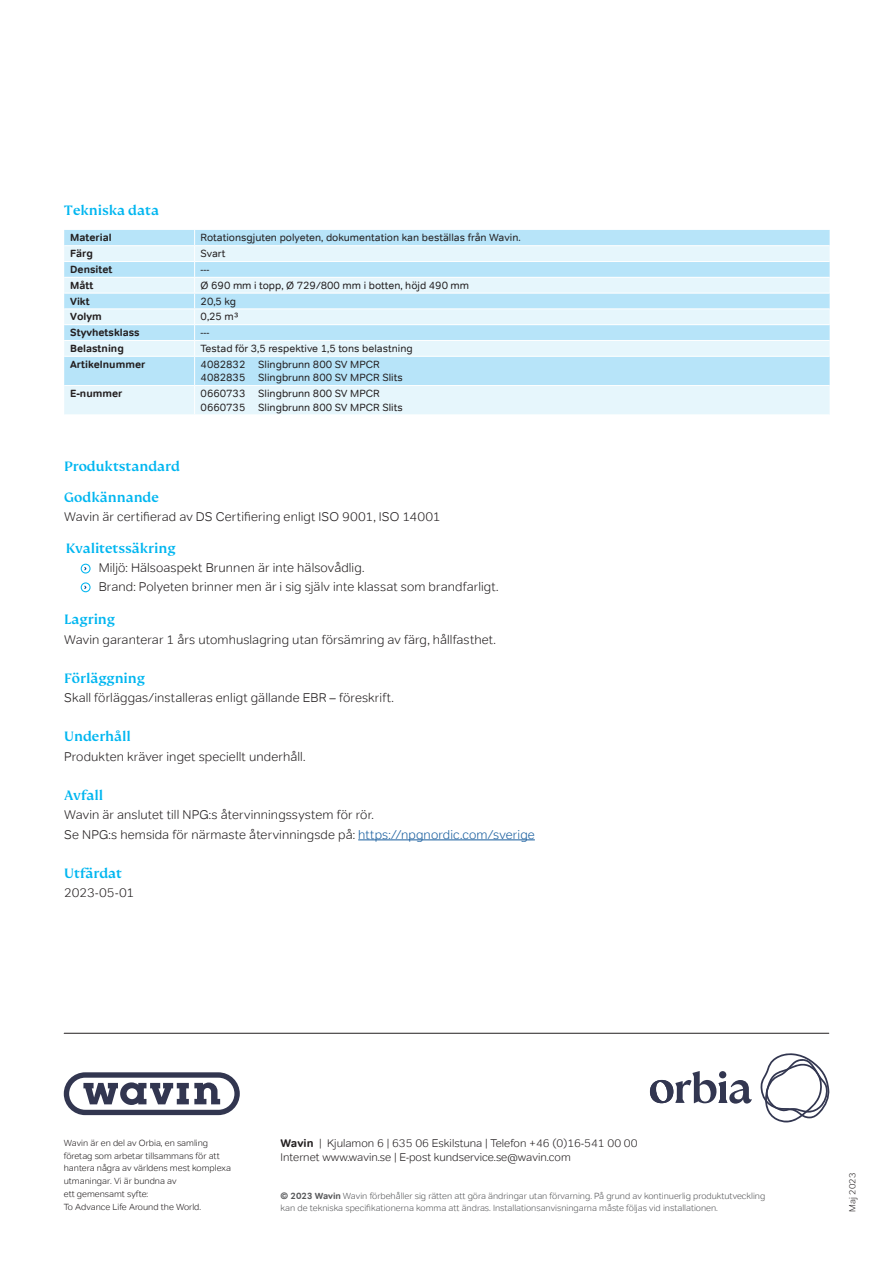
<style>
.page{position:relative;width:893px;height:1263px;background:#fff}
.page>*{position:absolute;margin:0;border:0;box-sizing:border-box;transform-origin:0 0}
.Table_text{font:500 15px "FS Kim";color:#00b6f0}
.Body_text{font:500 15px "FS Kim";color:#00b6f0}
.Body_text-2{font:300 12.75px/19.5px "Tondo";letter-spacing:.005em;color:#231f20}
.Table_text-2{font:300 12.75px/18.8px "Tondo";letter-spacing:.01em;color:#231f20}
.t1{font:300 11.25px "Tondo";color:#231f20}
.Table_text-3{font:10.5px "Tondo";color:#231f20}
.Table_text_bold{font:700 10.5px "Tondo";color:#231f20}
.t2{font:300 9px/12px "Tondo";color:#57585a}
.t3{font:300 9px/12.8px "Tondo";color:#231f20}
.s1{color:#175d9e}
.s2{font-weight:700}
</style>
<div class="page">
<div style="left:64px;top:230px;width:766px;height:15px;background:#b7e4f9"></div>
<svg style="left:64px;top:246px;width:766px;height:168px;background:#d1eefa"></svg>
<hr style="left:64px;top:261px;width:131px;height:1px;background:#fff">
<hr style="left:195px;top:261px;width:635px;height:1px;background:#fff">
<hr style="left:64px;top:277px;width:131px;height:1px;background:#fff">
<hr style="left:195px;top:277px;width:635px;height:1px;background:#fff">
<hr style="left:64px;top:293px;width:131px;height:1px;background:#fff">
<hr style="left:195px;top:293px;width:635px;height:1px;background:#fff">
<hr style="left:64px;top:308px;width:131px;height:1px;background:#fff">
<hr style="left:195px;top:308px;width:635px;height:1px;background:#fff">
<hr style="left:64px;top:324px;width:131px;height:1px;background:#fff">
<hr style="left:195px;top:324px;width:635px;height:1px;background:#fff">
<hr style="left:64px;top:340px;width:131px;height:1px;background:#fff">
<hr style="left:195px;top:340px;width:635px;height:1px;background:#fff">
<hr style="left:64px;top:356px;width:131px;height:1px;background:#fff">
<hr style="left:195px;top:356px;width:635px;height:1px;background:#fff">
<hr style="left:64px;top:385px;width:131px;height:1px;background:#fff">
<hr style="left:195px;top:385px;width:635px;height:1px;background:#fff">
<svg style="left:194px;top:230px;width:1px;height:184px"></svg>
<hr style="left:358px;top:839px;width:177px;height:1px;background:#175d9e">
<div style="left:81px;top:564px;width:10px;height:9px;border:1px solid #00b6f0;border-radius:50%"></div>
<svg style="left:83px;top:566px;width:4px;height:5px"></svg>
<div style="left:81px;top:582px;width:10px;height:10px;border:1px solid #00b6f0;border-radius:50%"></div>
<hr style="left:64px;top:1033px;width:765px;height:1px;background:#231f20">
<svg style="left:64px;top:1072px;width:176px;height:43px"></svg>
<svg style="left:650px;top:1071px;width:102px;height:33px"></svg>
<svg style="left:760px;top:1053px;width:69px;height:70px"></svg>
<p class="Table_text" style="left:64px;top:202px;width:97px">Tekniska data</p>
<p class="Table_text_bold" style="left:70px;top:231px;width:43px">Material</p>
<p class="Table_text-3" style="left:201px;top:231px;width:322px">Rotationsgjuten polyeten, dokumentation kan beställas från Wavin.</p>
<p class="Table_text_bold" style="left:70px;top:247px;width:24px">Färg</p>
<p class="Table_text-3" style="left:201px;top:247px;width:27px">Svart</p>
<p class="Table_text_bold" style="left:70px;top:263px;width:44px">Densitet</p>
<p class="Table_text-3" style="left:201px;top:263px;width:10px">---</p>
<p class="Table_text_bold" style="left:70px;top:279px;width:25px">Mått</p>
<p class="Table_text-3" style="left:201px;top:279px;width:270px">Ø 690 mm i topp, Ø 729/800 mm i botten, höjd 490 mm</p>
<p class="Table_text_bold" style="left:70px;top:294px;width:21px">Vikt</p>
<p class="Table_text-3" style="left:201px;top:295px;width:37px">20,5 kg</p>
<p class="Table_text_bold" style="left:70px;top:310px;width:33px">Volym</p>
<p class="Table_text-3" style="left:201px;top:310px;width:40px">0,25 m³</p>
<p class="Table_text_bold" style="left:70px;top:326px;width:71px">Styvhetsklass</p>
<p class="Table_text-3" style="left:201px;top:326px;width:10px">---</p>
<p class="Table_text_bold" style="left:70px;top:342px;width:55px">Belastning</p>
<p class="Table_text-3" style="left:201px;top:342px;width:214px">Testad för 3,5 respektive 1,5 tons belastning</p>
<p class="Table_text_bold" style="left:70px;top:358px;width:77px">Artikelnummer</p>
<p class="Table_text-3" style="left:201px;top:358px;width:181px">4082832 Slingbrunn 800 SV MPCR</p>
<p class="Table_text-3" style="left:201px;top:371px;width:204px">4082835 Slingbrunn 800 SV MPCR Slits</p>
<p class="Table_text_bold" style="left:70px;top:387px;width:54px">E-nummer</p>
<p class="Table_text-3" style="left:201px;top:387px;width:181px">0660733 Slingbrunn 800 SV MPCR</p>
<p class="Table_text-3" style="left:201px;top:401px;width:204px">0660735 Slingbrunn 800 SV MPCR Slits</p>
<p class="Table_text" style="left:64px;top:458px;width:117px">Produktstandard</p>
<p class="Table_text" style="left:64px;top:489px;width:96px">Godkännande</p>
<p class="Table_text-2" style="left:64px;top:507px;width:378px">Wavin är certifierad av DS Certifiering enligt ISO 9001, ISO 14001</p>
<p class="Table_text" style="left:66px;top:540px;width:111px">Kvalitetssäkring</p>
<p class="Table_text-2" style="left:99px;top:558px;width:401px">Miljö: Hälsoaspekt Brunnen är inte hälsovådlig.<br>Brand: Polyeten brinner men är i sig själv inte klassat som brandfarligt.</p>
<p class="Body_text" style="left:64px;top:611px;width:52px">Lagring</p>
<p class="Body_text-2" style="left:64px;top:629px;width:433px">Wavin garanterar 1 års utomhuslagring utan försämring av färg, hållfasthet.</p>
<p class="Body_text" style="left:64px;top:669px;width:82px">Förläggning</p>
<p class="Body_text-2" style="left:64px;top:688px;width:331px">Skall förläggas/installeras enligt gällande EBR – föreskrift.</p>
<p class="Body_text" style="left:64px;top:728px;width:68px">Underhåll</p>
<p class="Body_text-2" style="left:64px;top:746px;width:243px">Produkten kräver inget speciellt underhåll.</p>
<p class="Body_text" style="left:64px;top:786px;width:40px">Avfall</p>
<p class="Body_text-2" style="left:64px;top:805px;width:472px">Wavin är anslutet till NPG:s återvinningssystem för rör.<br>Se NPG:s hemsida för närmaste återvinningsde på: <span class="s1">https://npgnordic.com/sverige</span></p>
<p class="Body_text" style="left:64px;top:864px;width:59px">Utfärdat</p>
<p class="Body_text-2" style="left:64px;top:883px;width:72px">2023-05-01</p>
<p class="t3" style="left:64px;top:1136px;width:169px">Wavin är en del av Orbia, en samling företag som arbetar tillsammans för att hantera några av världens mest komplexa utmaningar. Vi är bundna av<br>ett gemensamt syfte:<br>To Advance Life Around the World.</p>
<p class="t1" style="left:281px;top:1136px;width:359px"><span class="s2">Wavin</span> | Kjulamon 6 | 635 06 Eskilstuna | Telefon +46 (0)16-541 00 00</p>
<p class="t1" style="left:281px;top:1150px;width:292px">Internet www.wavin.se | E-post kundservice.se@wavin.com</p>
<p class="t2" style="left:281px;top:1190px;width:486px"><span class="s2">© 2023 Wavin</span> Wavin förbehåller sig rätten att göra ändringar utan förvarning. På grund av kontinuerlig produktutveckling kan de tekniska specifikationerna komma att ändras. Installationsanvisningarna måste följas vid installationen.</p>
<p class="t3" style="left:846px;top:1212px;width:40px;rotate:-90deg">Maj 2023</p>
</div>
